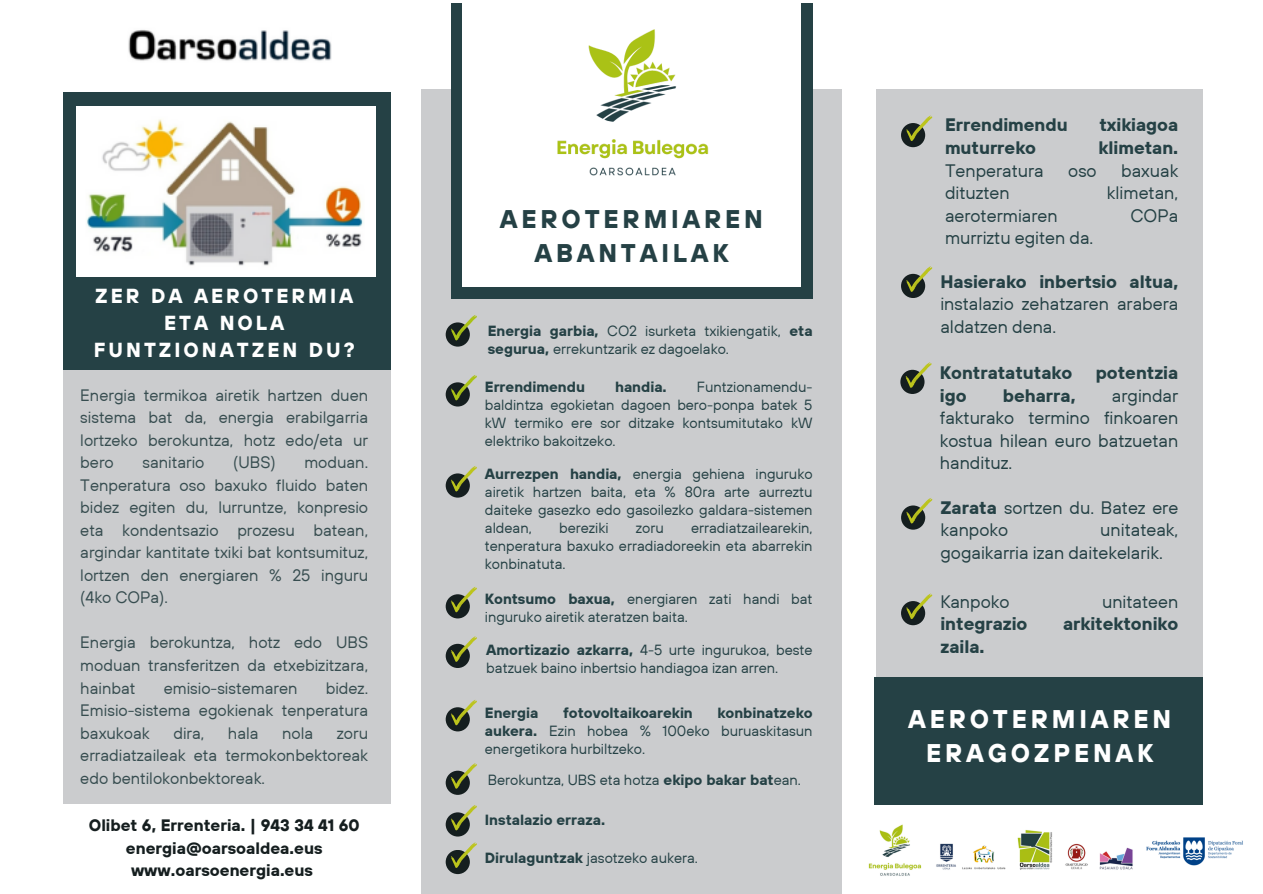
<style>
.page{position:relative;width:1263px;height:894px;background:#fff}
.page>*{position:absolute;margin:0;border:0;box-sizing:border-box;transform-origin:0 0}
.t1{font:700 25.5px/33.8px "TT Hoves";letter-spacing:.145em;color:#fff;text-align:center}
.t2{font:700 25.5px/33.8px "TT Hoves";letter-spacing:.145em;color:#254145;text-align:center}
.t3{font:700 20.25px/27px "TT Hoves";letter-spacing:.145em;color:#fff;text-align:center}
.t4{font:18px/22.5px "TT Hoves";color:#254145;text-align:justify}
.t5{font:700 18px "TT Hoves";color:#254145}
.t6{font:16.5px/22.5px "TT Hoves";color:#374d50;text-align:justify}
.t7{font:700 16.5px/22.5px "TT Hoves";color:#151e1f;text-align:center}
.t8{font:14.7px/18px "TT Hoves";color:#254145;text-align:justify}
.t9{font:700 14.7px "TT Hoves";color:#254145}
.s1{font-weight:700}
</style>
<div class="page">
<div style="left:421px;top:89px;width:421px;height:804px;background:#cbccce"></div>
<div style="left:451px;top:4px;width:362px;height:295px;background:#254145"></div>
<div style="left:462px;top:0;width:338px;height:286px;background:#fff"></div>
<div style="left:63px;top:92px;width:327px;height:711px;background:#cbccce"></div>
<div style="left:876px;top:89px;width:327px;height:715px;background:#cbccce"></div>
<div style="left:63px;top:92px;width:327px;height:277px;background:#254145"></div>
<div style="left:446px;top:473px;width:24px;height:24px;background:#151e1f;border-radius:50%"></div>
<svg style="left:451px;top:466px;width:26px;height:25px"></svg>
<div style="left:446px;top:594px;width:24px;height:24px;background:#151e1f;border-radius:50%"></div>
<svg style="left:451px;top:587px;width:26px;height:25px"></svg>
<div style="left:446px;top:382px;width:24px;height:24px;background:#151e1f;border-radius:50%"></div>
<svg style="left:451px;top:375px;width:26px;height:25px"></svg>
<div style="left:446px;top:322px;width:24px;height:24px;background:#151e1f;border-radius:50%"></div>
<svg style="left:451px;top:315px;width:26px;height:25px"></svg>
<div style="left:446px;top:770px;width:24px;height:24px;background:#151e1f;border-radius:50%"></div>
<svg style="left:451px;top:763px;width:26px;height:25px"></svg>
<div style="left:446px;top:812px;width:24px;height:24px;background:#151e1f;border-radius:50%"></div>
<svg style="left:451px;top:805px;width:26px;height:25px"></svg>
<div style="left:446px;top:707px;width:24px;height:24px;background:#151e1f;border-radius:50%"></div>
<svg style="left:451px;top:699px;width:26px;height:26px"></svg>
<div style="left:446px;top:643px;width:24px;height:24px;background:#151e1f;border-radius:50%"></div>
<svg style="left:451px;top:636px;width:26px;height:25px"></svg>
<div style="left:446px;top:849px;width:24px;height:24px;background:#151e1f;border-radius:50%"></div>
<svg style="left:451px;top:842px;width:26px;height:25px"></svg>
<div style="left:900px;top:369px;width:24px;height:25px;background:#151e1f;border-radius:50%"></div>
<svg style="left:905px;top:362px;width:27px;height:25px"></svg>
<div style="left:901px;top:505px;width:24px;height:24px;background:#151e1f;border-radius:50%"></div>
<svg style="left:906px;top:498px;width:26px;height:25px"></svg>
<div style="left:901px;top:274px;width:24px;height:24px;background:#151e1f;border-radius:50%"></div>
<svg style="left:906px;top:266px;width:26px;height:26px"></svg>
<div style="left:901px;top:123px;width:24px;height:24px;background:#151e1f;border-radius:50%"></div>
<svg style="left:906px;top:115px;width:26px;height:26px"></svg>
<div style="left:901px;top:601px;width:24px;height:24px;background:#151e1f;border-radius:50%"></div>
<svg style="left:906px;top:593px;width:26px;height:26px"></svg>
<div style="left:875px;top:677px;width:328px;height:127px;background:#254145"></div>
<img style="left:557px;top:29px;width:152px;height:147px">
<img style="left:77px;top:106px;width:299px;height:170px">
<img style="left:868px;top:824px;width:375px;height:52px">
<img style="left:128px;top:30px;width:204px;height:31px">
<p class="t3" style="left:94px;top:282px;width:262px">ZER DA AEROTERMIA<br>ETA NOLA<br>FUNTZIONATZEN DU?</p>
<h2 class="t6" style="left:80px;top:383px;width:289px">Energia termikoa airetik hartzen duen sistema bat da, energia erabilgarria lortzeko berokuntza, hotz edo/eta ur bero</h2>
<h2 class="t6" style="left:143px;top:451px;width:63px">sanitario</h2>
<h2 class="t6" style="left:233px;top:451px;width:44px">(UBS)</h2>
<h2 class="t6" style="left:80px;top:451px;width:289px;text-indent:224px">moduan.<br>Tenperatura oso baxuko fluido baten bidez egiten du, lurruntze, konpresio eta kondentsazio prozesu batean, argindar kantitate txiki bat kontsumituz, lortzen den energiaren % 25 inguru (4ko COPa).</h2>
<h4 class="t6" style="left:80px;top:631px;width:289px">Energia berokuntza, hotz edo UBS moduan transferitzen da etxebizitzara, hainbat</h4>
<h4 class="t6" style="left:80px;top:676px;width:289px;text-indent:245px">bidez.<br>Emisio-sistema egokienak tenperatura baxukoak</h4>
<h4 class="t6" style="left:164px;top:676px;width:135px">emisio-sistemaren</h4>
<h4 class="t6" style="left:173px;top:721px;width:32px">dira,</h4>
<h4 class="t6" style="left:228px;top:721px;width:32px">hala</h4>
<h4 class="t6" style="left:282px;top:721px;width:33px">nola</h4>
<h4 class="t6" style="left:80px;top:721px;width:289px;text-indent:257px">zoru erradiatzaileak eta termokonbektoreak edo bentilokonbektoreak.</h4>
<p class="t7" style="left:89px;top:813px;width:272px">Olibet 6, Errenteria. | 943 34 41 60 energia@oarsoaldea.eus www.oarsoenergia.eus</p>
<p class="t2" style="left:500px;top:201px;width:265px">AEROTERMIAREN<br>ABANTAILAK</p>
<h3 class="t8" style="left:488px;top:321px;width:326px"><span class="s1">Energia garbia,</span> CO2 isurketa txikiengatik, <span class="s1">eta segurua,</span> errekuntzarik ez dagoelako.</h3>
<h4 class="t9" style="left:485px;top:377px;width:102px">Errendimendu</h4>
<h4 class="t9" style="left:615px;top:377px;width:53px">handia.</h4>
<h4 class="t8" style="left:485px;top:377px;width:329px;text-indent:212px">Funtzionamendu&shy;baldintza egokietan dagoen bero-ponpa batek 5 kW termiko ere sor ditzake kontsumitutako kW elektriko bakoitzeko.</h4>
<p class="t8" style="left:485px;top:464px;width:329px"><span class="s1">Aurrezpen handia,</span> energia gehiena inguruko airetik hartzen baita, eta % 80ra arte aurreztu daiteke gasezko edo gasoilezko galdara-sistemen aldean,</p>
<p class="t8" style="left:485px;top:518px;width:329px;text-indent:206px">erradiatzailearekin, tenperatura baxuko erradiadoreekin eta abarrekin konbinatuta.</p>
<h1 class="t8" style="left:485px;top:589px;width:329px"><span class="s1">Kontsumo baxua,</span> energiaren zati handi bat inguruko airetik ateratzen baita.</h1>
<p class="t8" style="left:559px;top:518px;width:51px">bereziki</p>
<p class="t8" style="left:636px;top:518px;width:29px">zoru</p>
<p class="t8" style="left:486px;top:640px;width:328px"><span class="s1">Amortizazio azkarra,</span> 4-5 urte ingurukoa, beste batzuek baino inbertsio handiagoa izan arren.</p>
<p class="t9" style="left:485px;top:703px;width:55px">Energia</p>
<p class="t9" style="left:563px;top:703px;width:131px">fotovoltaikoarekin</p>
<p class="t8" style="left:485px;top:703px;width:329px;text-indent:233px"><span class="s1">konbinatzeko aukera.</span> Ezin hobea % 100eko buruaskitasun energetikora hurbiltzeko.</p>
<p class="t8" style="left:488px;top:770px;width:315px">Berokuntza, UBS eta hotza <span class="s1">ekipo bakar bat</span>ean.</p>
<p class="t9" style="left:485px;top:810px;width:122px">Instalazio erraza.</p>
<p class="t8" style="left:485px;top:847px;width:215px"><span class="s1">Dirulaguntzak</span> jasotzeko aukera.</p>
<p class="t5" style="left:945px;top:113px;width:124px">Errendimendu</p>
<p class="t5" style="left:1099px;top:113px;width:80px">txikiagoa</p>
<p class="t5" style="left:945px;top:136px;width:93px">muturreko</p>
<p class="t5" style="left:1098px;top:136px;width:81px">klimetan.</p>
<p class="t4" style="left:945px;top:158px;width:100px">Tenperatura</p>
<p class="t4" style="left:1068px;top:158px;width:30px">oso</p>
<p class="t4" style="left:1121px;top:158px;width:59px">baxuak</p>
<p class="t4" style="left:945px;top:181px;width:66px">dituzten</p>
<p class="t4" style="left:1107px;top:181px;width:73px">klimetan,</p>
<p class="t4" style="left:945px;top:203px;width:114px">aerotermiaren</p>
<p class="t4" style="left:1130px;top:203px;width:49px">COPa</p>
<p class="t4" style="left:945px;top:226px;width:150px">murriztu egiten da.</p>
<p class="t4" style="left:940px;top:270px;width:239px"><span class="s1">Hasierako inbertsio altua, </span>instalazio zehatzaren arabera aldatzen dena.</p>
<p class="t5" style="left:940px;top:361px;width:134px">Kontratatutako</p>
<p class="t5" style="left:1096px;top:361px;width:84px">potentzia</p>
<p class="t5" style="left:940px;top:383px;width:28px">igo</p>
<p class="t5" style="left:1003px;top:383px;width:74px">beharra,</p>
<p class="t4" style="left:940px;top:384px;width:240px;text-indent:172px">argindar fakturako termino finkoaren kostua hilean euro batzuetan handituz.</p>
<p class="t4" style="left:940px;top:496px;width:239px"><span class="s1">Zarata</span> sortzen du. Batez ere kanpoko</p>
<p class="t4" style="left:940px;top:518px;width:239px;text-indent:160px">unitateak, gogaikarria izan daitekelarik.</p>
<p class="t4" style="left:940px;top:589px;width:71px">Kanpoko</p>
<p class="t4" style="left:1102px;top:589px;width:78px">unitateen</p>
<p class="t5" style="left:940px;top:612px;width:89px">integrazio</p>
<p class="t5" style="left:1063px;top:612px;width:117px">arkitektoniko</p>
<p class="t5" style="left:940px;top:634px;width:46px">zaila.</p>
<p class="t1" style="left:908px;top:701px;width:265px">AEROTERMIAREN<br>ERAGOZPENAK</p>
</div>
